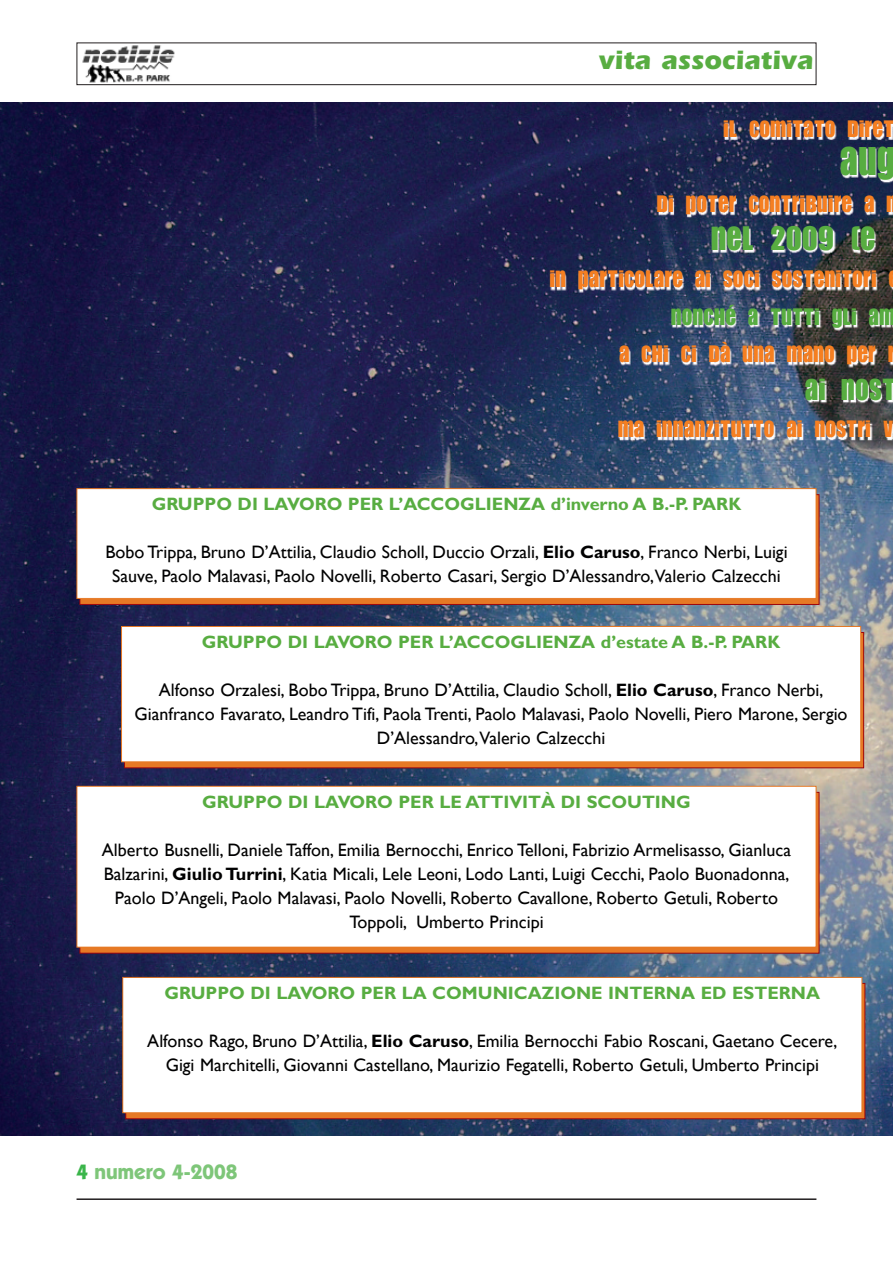
<style>
.page{position:relative;width:893px;height:1263px;background:#fff}
.page>*{position:absolute;margin:0;border:0;box-sizing:border-box;transform-origin:0 0}
.t1{font:36px "Flip Flop";color:#58ad41}
.t2{font:30px "Flip Flop";color:#58ad41}
.t3{font:700 27px "Itc Eras";color:#58ad41}
.t4{font:27px "Flip Flop";color:#58ad41}
.t5{font:21px "Flip Flop";color:#f57f21}
.t6{font:21px "Flip Flop";color:#58ad41}
.t7{font:700 21px "Itc Kabel";color:#7ec679}
.t8{font:18px/24px "Gill Sans";color:#000001;text-align:center}
.t9{font:700 18px "Gill Sans";color:#58ad41}
.s1{font-weight:700}
.s2{color:#3ab54a}
</style>
<div class="page">
<img style="left:0;top:102px;width:893px;height:1033px">
<img style="left:82px;top:45px;width:93px;height:38px">
<div style="left:77px;top:43px;width:739px;height:42px;border:1px solid #231f20"></div>
<hr style="left:77px;top:1198px;width:739px;height:2px;background:#231f20">
<img style="left:455px;top:116px;width:438px;height:359px">
<div style="left:80px;top:495px;width:739px;height:109px;background:#e67925"></div>
<div style="left:80px;top:494px;width:739px;height:111px;border:1px solid #9d070d"></div>
<div style="left:77px;top:489px;width:739px;height:109px;background:#fff"></div>
<div style="left:77px;top:488px;width:739px;height:111px;border:1px solid #e67925"></div>
<div style="left:125px;top:633px;width:738px;height:134px;background:#e67925"></div>
<div style="left:122px;top:627px;width:738px;height:134px;background:#fff"></div>
<div style="left:121px;top:626px;width:740px;height:136px;border:1px solid #e67925"></div>
<div style="left:80px;top:793px;width:739px;height:160px;background:#e67925"></div>
<div style="left:77px;top:787px;width:739px;height:160px;background:#fff"></div>
<div style="left:77px;top:786px;width:739px;height:161px;border:1px solid #e67925"></div>
<div style="left:126px;top:984px;width:738px;height:134px;background:#e67925"></div>
<div style="left:123px;top:978px;width:738px;height:134px;background:#fff"></div>
<div style="left:122px;top:977px;width:740px;height:136px;border:1px solid #e67925"></div>
<h3 class="t3" style="left:598px;top:51px;width:216px">vita associativa</h3>
<p class="t5" style="left:723px;top:121px;width:173px">IL COMITATO DIRET</p>
<h1 class="t1" style="left:840px;top:147px;width:57px">AUG</h1>
<p class="t5" style="left:656px;top:196px;width:220px">DI POTER CONTRIBUIRE A</p>
<h2 class="t2" style="left:711px;top:227px;width:166px">NEL 2009 (E</h2>
<p class="t5" style="left:549px;top:271px;width:329px">IN PARTICOLARE AI SOCI SOSTENITORI</p>
<p class="t6" style="left:671px;top:309px;width:226px">NONCHÉ A TUTTI GLI AM</p>
<p class="t5" style="left:619px;top:346px;width:278px">A CHI CI DÀ UNA MANO PER R</p>
<h3 class="t4" style="left:805px;top:379px;width:93px">AI NOST</h3>
<p class="t5" style="left:618px;top:421px;width:277px">MA INNANZITUTTO AI NOSTRI V</p>
<p class="t9" style="left:152px;top:497px;width:591px">GRUPPO DI LAVORO PER L’ACCOGLIENZA d’inverno A B.-P. PARK</p>
<p class="t8" style="left:105px;top:540px;width:684px">Bobo Trippa, Bruno D’Attilia, Claudio Scholl, Duccio Orzali, <span class="s1">Elio Caruso</span>, Franco Nerbi, Luigi<br>Sauve, Paolo Malavasi, Paolo Novelli, Roberto Casari, Sergio D’Alessandro,Valerio Calzecchi</p>
<p class="t9" style="left:202px;top:635px;width:580px">GRUPPO DI LAVORO PER L’ACCOGLIENZA d’estate A B.-P. PARK</p>
<p class="t8" style="left:135px;top:678px;width:714px">Alfonso Orzalesi, Bobo Trippa, Bruno D’Attilia, Claudio Scholl, <span class="s1">Elio Caruso</span>, Franco Nerbi,<br>Gianfranco Favarato, Leandro Tifi, Paola Trenti, Paolo Malavasi, Paolo Novelli, Piero Marone, Sergio<br>D’Alessandro,Valerio Calzecchi</p>
<p class="t9" style="left:202px;top:795px;width:490px">GRUPPO DI LAVORO PER LE ATTIVITÀ DI SCOUTING</p>
<p class="t8" style="left:102px;top:838px;width:691px">Alberto Busnelli, Daniele Taffon, Emilia Bernocchi, Enrico Telloni, Fabrizio Armelisasso, Gianluca Balzarini, <span class="s1">Giulio Turrini</span>, Katia Micali, Lele Leoni, Lodo Lanti, Luigi Cecchi, Paolo Buonadonna, Paolo D’Angeli, Paolo Malavasi, Paolo Novelli, Roberto Cavallone, Roberto Getuli, Roberto Toppoli, Umberto Principi</p>
<p class="t9" style="left:164px;top:986px;width:657px">GRUPPO DI LAVORO PER LA COMUNICAZIONE INTERNA ED ESTERNA</p>
<p class="t8" style="left:147px;top:1029px;width:692px">Alfonso Rago, Bruno D’Attilia, <span class="s1">Elio Caruso</span>, Emilia Bernocchi Fabio Roscani, Gaetano Cecere,<br>Gigi Marchitelli, Giovanni Castellano, Maurizio Fegatelli, Roberto Getuli, Umberto Principi</p>
<p class="t7" style="left:77px;top:1164px;width:163px"><span class="s2">4</span> numero 4-2008</p>
</div>
